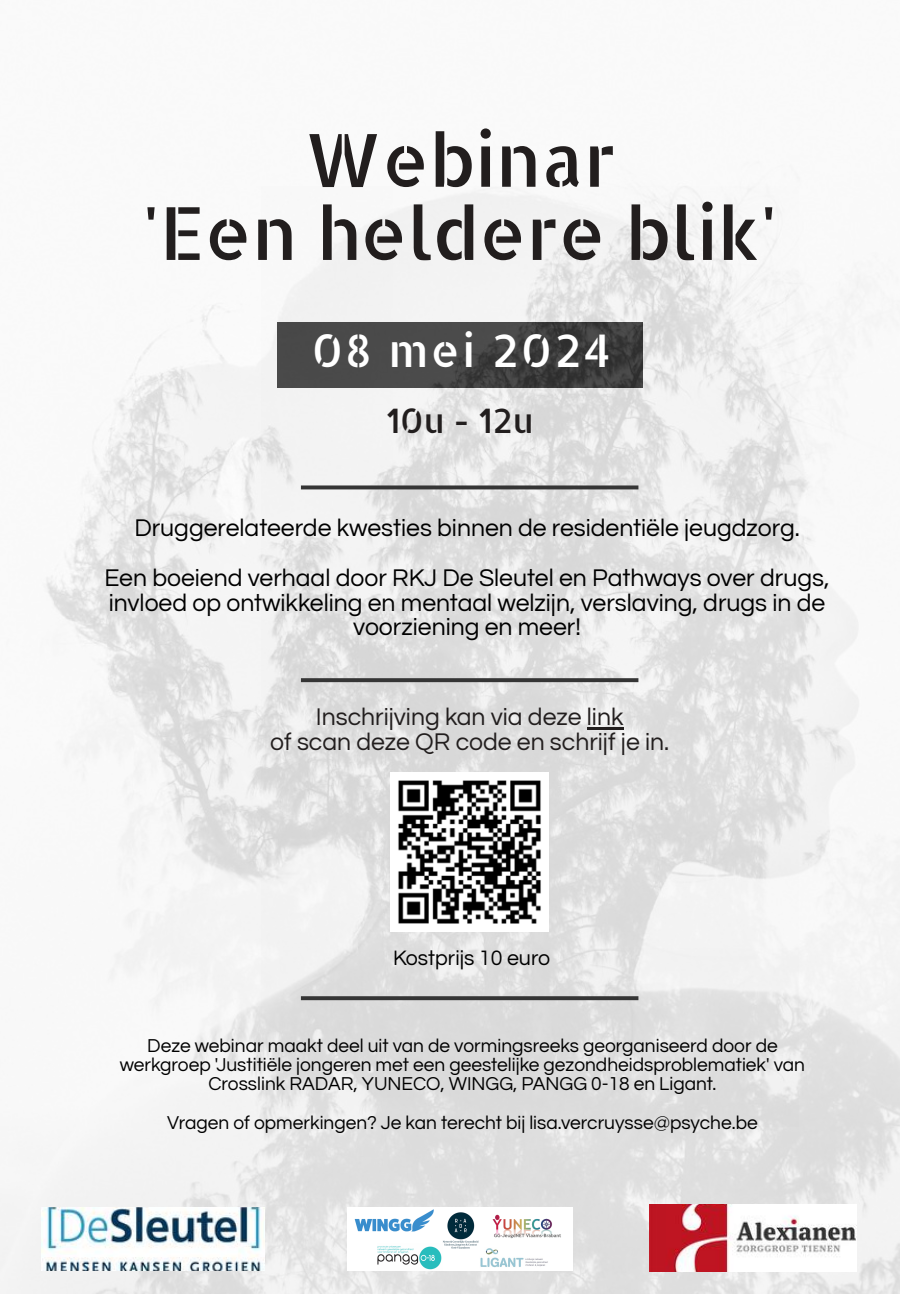
<style>
.page{position:relative;width:900px;height:1294px;background:#fff}
.page>*{position:absolute;margin:0;border:0;box-sizing:border-box;transform-origin:0 0}
.t1{font:73.2px "Allerta Stencil";color:#221e1e}
.t2{font:45px "Allerta Stencil";letter-spacing:.05em;color:#fff}
.t3{font:33.75px "Allerta Stencil";color:#221e1e}
.t4{font:24.75px/24.8px "Questrial";color:#000;text-align:center}
.t5{font:24.75px "Questrial";color:#221e1e}
.t6{font:21.3px "Questrial";color:#000}
.t7{font:19.2px "Questrial";color:#000}
</style>
<div class="page">
<img style="left:0;top:177px;width:900px;height:1116px">
<svg style="left:301px;top:678px;width:337px;height:4px"></svg>
<hr style="left:301px;top:996px;width:337px;height:3px;background:#353535">
<img style="left:348px;top:1207px;width:225px;height:63px">
<svg style="left:301px;top:485px;width:337px;height:4px"></svg>
<img style="left:650px;top:1204px;width:207px;height:66px">
<img style="left:42px;top:1207px;width:222px;height:63px">
<img style="left:390px;top:772px;width:159px;height:158px">
<hr style="left:587px;top:727px;width:36px;height:2px;background:#221e1e">
<p class="t1" style="left:304px;top:111px;width:313px">Webinar</p>
<p class="t1" style="left:142px;top:184px;width:637px">'Een heldere blik'</p>
<p class="t2" style="left:312px;top:320px;width:301px">08 mei 2024</p>
<p class="t3" style="left:386px;top:398px;width:149px">10u - 12u</p>
<p class="t4" style="left:134px;top:516px;width:667px">Druggerelateerde kwesties binnen de residentiële jeugdzorg.</p>
<p class="t4" style="left:105px;top:565px;width:726px">Een boeiend verhaal door RKJ De Sleutel en Pathways over drugs, invloed op ontwikkeling en mentaal welzijn, verslaving, drugs in de voorziening en meer!</p>
<p class="t5" style="left:316px;top:705px;width:309px">Inschrijving kan via deze link</p>
<p class="t5" style="left:270px;top:729px;width:400px">of scan deze QR code en schrijf je in.</p>
<p class="t6" style="left:393px;top:947px;width:158px">Kostprijs 10 euro</p>
<p class="t7" style="left:147px;top:1036px;width:632px">Deze webinar maakt deel uit van de vormingsreeks georganiseerd door de</p>
<p class="t7" style="left:120px;top:1055px;width:687px">werkgroep 'Justitiële jongeren met een geestelijke gezondheidsproblematiek' van</p>
<p class="t7" style="left:208px;top:1074px;width:510px">Crosslink RADAR, YUNECO, WINGG, PANGG 0-18 en Ligant.</p>
<p class="t7" style="left:167px;top:1112px;width:592px">Vragen of opmerkingen? Je kan terecht bij lisa.vercruysse@psyche.be</p>
</div>
